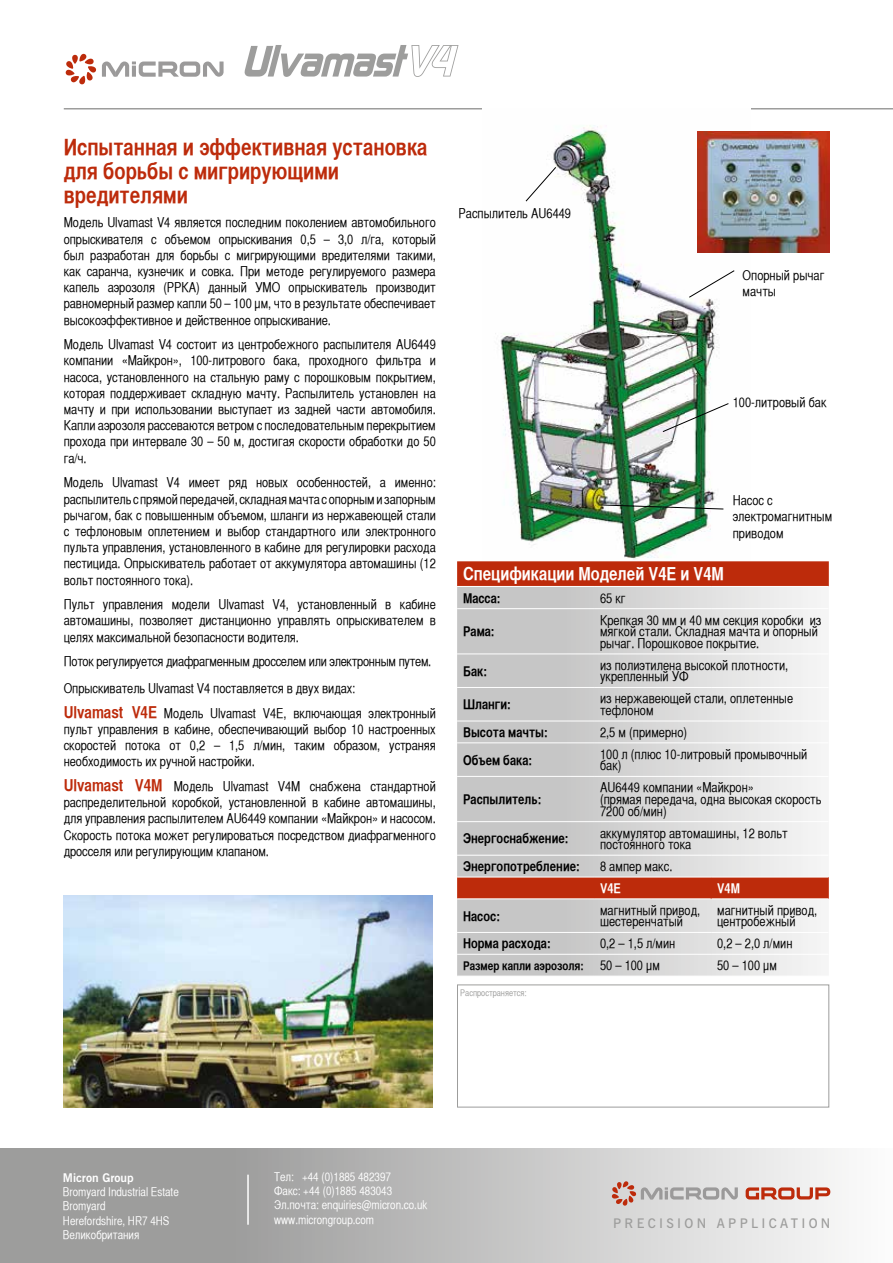
<style>
.page{position:relative;width:893px;height:1263px;background:#fff}
.page>*{position:absolute;margin:0;border:0;box-sizing:border-box;transform-origin:0 0}
.t1{font:22.5px/24px "Helvetica CY Bold";color:#bd2b0b}
.t2{font:18px "Helvetica CY Bold";color:#fff}
.t3{font:13.5px/16.2px "Helvetica CY Plain";color:#000}
.t4{font:13.5px "Helvetica CY Bold";color:#000}
.t5{font:13.5px/26.5px "Helvetica CY Plain";letter-spacing:-.02em;color:#000}
.t6{font:13.5px "Helvetica CY Bold";color:#fff}
.t7{font:600 13.2px "News Gothic BT";letter-spacing:.25em;color:#9d9d9c}
.t8{font:12px/14.4px "Helvetica CY Plain";color:#fff}
.t9{font:12px "Helvetica CY Bold";color:#000}
.t10{font:700 12px "News Gothic BT";color:#fff}
.t11{font:9px "Helvetica CY Plain";color:#9d9d9c}
.s1{font-family:"Helvetica CY Bold";font-size:16.5px;color:#bd2b0b}
.s2{font-family:"Helvetica CY Plain";font-size:13.5px}
</style>
<div class="page">
<hr style="left:64px;top:108px;width:829px;height:2px;background:#9d9d9c">
<img style="left:63px;top:895px;width:369px;height:212px">
<svg style="left:245px;top:45px;width:213px;height:32px"></svg>
<svg style="left:0;top:1148px;width:838px;height:115px;background:#bbbbba"></svg>
<hr style="left:247px;top:1175px;width:2px;height:50px;background:#fff">
<svg style="left:612px;top:1181px;width:126px;height:25px;background:#cdc3c1"></svg>
<svg style="left:746px;top:1187px;width:84px;height:12px"></svg>
<div style="left:457px;top:984px;width:372px;height:123px;background:#fff;border:1px solid #9d9d9c"></div>
<img style="left:482px;top:109px;width:268px;height:450px">
<svg style="left:525px;top:166px;width:32px;height:36px"></svg>
<svg style="left:597px;top:504px;width:127px;height:6px"></svg>
<svg style="left:662px;top:402px;width:68px;height:31px"></svg>
<svg style="left:688px;top:269px;width:47px;height:29px"></svg>
<img style="left:697px;top:131px;width:132px;height:121px">
<svg style="left:66px;top:54px;width:30px;height:31px"></svg>
<svg style="left:102px;top:61px;width:122px;height:16px"></svg>
<div style="left:457px;top:561px;width:372px;height:338px;background:#bd2b0b"></div>
<svg style="left:457px;top:586px;width:372px;height:291px;background:#d7d7d7"></svg>
<svg style="left:457px;top:899px;width:364px;height:77px;background:#d7d7d7"></svg>
<hr style="left:457px;top:608px;width:137px;height:1px;background:#fff">
<hr style="left:594px;top:608px;width:117px;height:1px;background:#fff">
<hr style="left:711px;top:608px;width:117px;height:1px;background:#fff">
<hr style="left:457px;top:653px;width:137px;height:1px;background:#fff">
<hr style="left:594px;top:653px;width:117px;height:1px;background:#fff">
<hr style="left:711px;top:653px;width:117px;height:1px;background:#fff">
<hr style="left:457px;top:687px;width:137px;height:1px;background:#fff">
<hr style="left:594px;top:687px;width:117px;height:1px;background:#fff">
<hr style="left:711px;top:687px;width:117px;height:1px;background:#fff">
<hr style="left:457px;top:721px;width:137px;height:1px;background:#fff">
<hr style="left:594px;top:721px;width:117px;height:1px;background:#fff">
<hr style="left:711px;top:721px;width:117px;height:1px;background:#fff">
<hr style="left:457px;top:742px;width:137px;height:1px;background:#fff">
<hr style="left:594px;top:742px;width:117px;height:1px;background:#fff">
<hr style="left:711px;top:742px;width:117px;height:1px;background:#fff">
<hr style="left:457px;top:877px;width:137px;height:1px;background:#fff">
<hr style="left:594px;top:877px;width:117px;height:1px;background:#fff">
<hr style="left:711px;top:877px;width:117px;height:1px;background:#fff">
<hr style="left:457px;top:898px;width:137px;height:1px;background:#fff">
<hr style="left:594px;top:898px;width:117px;height:1px;background:#fff">
<hr style="left:711px;top:898px;width:117px;height:1px;background:#fff">
<hr style="left:457px;top:776px;width:137px;height:1px;background:#fff">
<hr style="left:594px;top:776px;width:117px;height:1px;background:#fff">
<hr style="left:711px;top:776px;width:117px;height:1px;background:#fff">
<hr style="left:457px;top:821px;width:137px;height:1px;background:#fff">
<hr style="left:594px;top:821px;width:117px;height:1px;background:#fff">
<hr style="left:711px;top:821px;width:117px;height:1px;background:#fff">
<hr style="left:457px;top:855px;width:137px;height:1px;background:#fff">
<hr style="left:594px;top:855px;width:117px;height:1px;background:#fff">
<hr style="left:711px;top:855px;width:117px;height:1px;background:#fff">
<hr style="left:457px;top:932px;width:137px;height:1px;background:#fff">
<hr style="left:594px;top:932px;width:117px;height:1px;background:#fff">
<hr style="left:711px;top:932px;width:117px;height:1px;background:#fff">
<hr style="left:457px;top:954px;width:137px;height:1px;background:#fff">
<hr style="left:594px;top:954px;width:117px;height:1px;background:#fff">
<hr style="left:711px;top:954px;width:117px;height:1px;background:#fff">
<hr style="left:457px;top:586px;width:137px;height:1px;background:#fff">
<hr style="left:594px;top:586px;width:117px;height:1px;background:#fff">
<hr style="left:711px;top:586px;width:117px;height:1px;background:#fff">
<h1 class="t1" style="left:64px;top:134px;width:365px">Испытанная и эффективная установка для борьбы с мигрирующими вредителями</h1>
<p class="t3" style="left:64px;top:214px;width:374px;text-align:justify">Модель Ulvamast V4 является последним поколением автомобильного опрыскивателя с объемом опрыскивания 0,5 – 3,0 л/га, который был разработан для борьбы с мигрирующими вредителями такими, как саранча, кузнечик и совка. При методе регулируемого размера капель аэрозоля (РРКА) данный УМО опрыскиватель производит равномерный размер капли 50 – 100 µм, что в результате обеспечивает высокоэффективное и действенное опрыскивание.</p>
<p class="t3" style="left:64px;top:336px;width:374px;text-align:justify">Модель Ulvamast V4 состоит из центробежного распылителя AU6449 компании «Майкрон», 100-литрового бака, проходного фильтра и насоса, установленного на стальную раму с порошковым покрытием, которая поддерживает складную мачту. Распылитель установлен на мачту и при использовании выступает из задней части автомобиля.<br>Капли аэрозоля рассеваются ветром с последовательным перекрытием прохода при интервале 30 – 50 м, достигая скорости обработки до 50 га/ч.</p>
<p class="t3" style="left:64px;top:474px;width:374px;text-align:justify">Модель Ulvamast V4 имеет ряд новых особенностей, а именно: распылитель с прямой передачей, складная мачта с опорным и запорным рычагом, бак с повышенным объемом, шланги из нержавеющей стали c тефлоновым оплетением и выбор стандартного или электронного пульта управления, установленного в кабине для регулировки расхода пестицида. Опрыскиватель работает от аккумулятора автомашины (12 вольт постоянного тока).</p>
<p class="t3" style="left:64px;top:596px;width:374px;text-align:justify">Пульт управления модели Ulvamast V4, установленный в кабине автомашины, позволяет дистанционно управлять опрыскивателем в целях максимальной безопасности водителя.</p>
<p class="t5" style="left:64px;top:648px;width:369px">Поток регулируется диафрагменным дросселем или электронным путем.<br>Опрыскиватель Ulvamast V4 поставляется в двух видах:</p>
<p class="t3" style="left:64px;top:705px;width:374px;text-align:justify"><span class="s1">Ulvamast V4E</span> Модель Ulvamast V4E, включающая электронный пульт управления в кабине, обеспечивающий выбор 10 настроенных скоростей потока от 0,2 – 1,5 л/мин, таким образом, устраняя необходимость их ручной настройки.</p>
<p class="t3" style="left:64px;top:778px;width:374px;text-align:justify"><span class="s1">Ulvamast V4M</span> Модель Ulvamast V4M снабжена стандартной распределительной коробкой, установленной в кабине автомашины, для управления распылителем AU6449 компании «Майкрон» и насосом.<br>Скорость потока может регулироваться посредством диафрагменного дросселя или регулирующим клапаном.</p>
<p class="t3" style="left:458px;top:206px;width:114px">Распылитель AU6449</p>
<p class="t3" style="left:742px;top:267px;width:83px">Опорный рычаг мачты</p>
<p class="t3" style="left:733px;top:394px;width:95px">100-литровый бак</p>
<p class="t3" style="left:733px;top:492px;width:101px">Насос с электромагнитным приводом</p>
<h2 class="t2" style="left:463px;top:563px;width:262px">Спецификации Моделей V4Е и V4М</h2>
<p class="t4" style="left:463px;top:590px;width:39px">Масса:</p>
<p class="t3" style="left:600px;top:590px;width:27px">65 кг</p>
<p class="t4" style="left:463px;top:623px;width:33px">Рама:</p>
<p class="t3" style="left:600px;top:614px;width:223px;line-height:11.7px">Крепкая 30 мм и 40 мм секция коробки из мягкой стали. Складная мачта и опорный рычаг. Порошковое покрытие.</p>
<p class="t4" style="left:463px;top:663px;width:25px">Бак:</p>
<p class="t3" style="left:600px;top:659px;width:190px;line-height:11.7px">из полиэтилена высокой плотности, укрепленный УФ</p>
<p class="t4" style="left:463px;top:696px;width:49px">Шланги:</p>
<p class="t3" style="left:600px;top:693px;width:195px;line-height:11.7px">из нержавеющей стали, оплетенные тефлоном</p>
<p class="t4" style="left:463px;top:724px;width:86px">Высота мачты:</p>
<p class="t3" style="left:600px;top:724px;width:89px">2,5 м (примерно)</p>
<p class="t4" style="left:463px;top:751px;width:71px">Объем бака:</p>
<p class="t3" style="left:600px;top:748px;width:209px;line-height:11.7px">100 л (плюс 10-литровый промывочный бак)</p>
<p class="t4" style="left:463px;top:791px;width:80px">Распылитель:</p>
<p class="t3" style="left:600px;top:782px;width:223px;line-height:11.7px">AU6449 компании «Майкрон»<br>(прямая передача, одна высокая скорость<br>7200 об/мин)</p>
<p class="t4" style="left:463px;top:830px;width:107px">Энергоснабжение:</p>
<p class="t3" style="left:600px;top:827px;width:189px;line-height:11.7px">аккумулятор автомашины, 12 вольт постоянного тока</p>
<p class="t4" style="left:463px;top:858px;width:118px">Энергопотребление:</p>
<p class="t3" style="left:600px;top:858px;width:74px">8 ампер макс.</p>
<p class="t6" style="left:600px;top:880px;width:22px">V4E</p>
<p class="t6" style="left:717px;top:880px;width:24px">V4M</p>
<p class="t4" style="left:463px;top:908px;width:38px">Насос:</p>
<p class="t3" style="left:600px;top:904px;width:102px;line-height:11.7px">магнитный привод, шестеренчатый</p>
<p class="t3" style="left:717px;top:904px;width:102px;line-height:11.7px">магнитный привод, центробежный</p>
<p class="t4" style="left:463px;top:935px;width:89px">Норма расхода:</p>
<p class="t3" style="left:600px;top:935px;width:77px">0,2 – 1,5 л/мин</p>
<p class="t3" style="left:717px;top:935px;width:77px">0,2 – 2,0 л/мин</p>
<p class="t9" style="left:463px;top:958px;width:198px">Размер капли аэрозоля: <span class="s2">50 – 100 µм</span></p>
<p class="t3" style="left:717px;top:957px;width:61px">50 – 100 µм</p>
<p class="t11" style="left:460px;top:988px;width:68px">Распространяется:</p>
<p class="t10" style="left:63px;top:1170px;width:72px">Micron Group</p>
<p class="t8" style="left:63px;top:1184px;width:117px">Bromyard Industrial Estate<br>Bromyard<br>Herefordshire, HR7 4HS<br>Великобритания</p>
<p class="t8" style="left:274px;top:1169px;width:155px">Тел: +44 (0)1885 482397<br>Факс: +44 (0)1885 483043<br>Эл.почта: enquiries@micron.co.uk www.microngroup.com</p>
<p class="t7" style="left:613px;top:1215px;width:219px">PRECISION APPLICATION</p>
</div>
